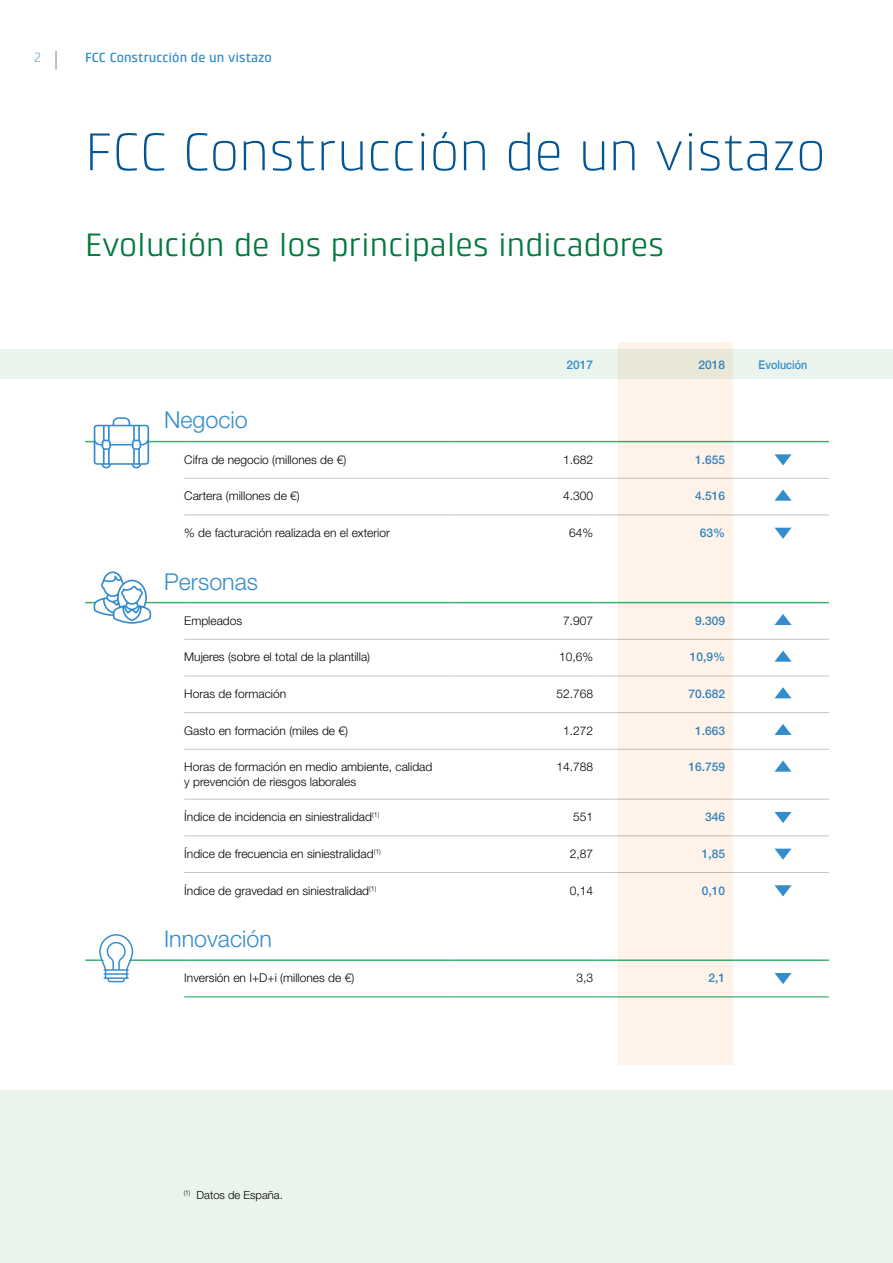
<style>
.page{position:relative;width:893px;height:1263px;background:#fff}
.page>*{position:absolute;margin:0;border:0;box-sizing:border-box;transform-origin:0 0}
.t1{font:300 54px "Klint LT Pro";color:#005597}
.t2{font:33px "Klint LT Pro";color:#007a3e}
.t3{font:300 23.25px "Helvetica Neue LT";color:#338ccc}
.t4{font:500 13.5px "Klint LT Pro";color:#338ccc}
.t5{font:300 13.5px "Klint LT Pro";color:#338ccc}
.t6{font:300 12px/15px "Helvetica Neue LT";color:#000}
.t7{font:500 12px "Helvetica Neue LT";color:#338ccc}
.t8{font:500 12px "Helvetica Neue LT";color:#338ccc;scale:.9 1}
.t9{font:300 11.25px "Helvetica Neue LT";color:#000}
</style>
<div class="page">
<svg style="left:55px;top:51px;width:2px;height:19px"></svg>
<div style="left:0;top:349px;width:893px;height:30px;background:#eaf4ec"></div>
<div style="left:0;top:1091px;width:893px;height:172px;background:#eaf4ec"></div>
<hr style="left:184px;top:478px;width:270px;height:1px;background:#c9c3be">
<hr style="left:454px;top:478px;width:145px;height:1px;background:#c9c3be">
<hr style="left:599px;top:478px;width:132px;height:1px;background:#c9c3be">
<hr style="left:731px;top:478px;width:98px;height:1px;background:#c9c3be">
<hr style="left:184px;top:514px;width:270px;height:1px;background:#c9c3be">
<hr style="left:454px;top:514px;width:145px;height:1px;background:#c9c3be">
<hr style="left:599px;top:514px;width:132px;height:1px;background:#c9c3be">
<hr style="left:731px;top:514px;width:98px;height:1px;background:#c9c3be">
<hr style="left:184px;top:639px;width:270px;height:1px;background:#c9c3be">
<hr style="left:454px;top:639px;width:145px;height:1px;background:#c9c3be">
<hr style="left:599px;top:639px;width:132px;height:1px;background:#c9c3be">
<hr style="left:731px;top:639px;width:98px;height:1px;background:#c9c3be">
<hr style="left:184px;top:675px;width:270px;height:1px;background:#c9c3be">
<hr style="left:454px;top:675px;width:145px;height:1px;background:#c9c3be">
<hr style="left:599px;top:675px;width:132px;height:1px;background:#c9c3be">
<hr style="left:731px;top:675px;width:98px;height:1px;background:#c9c3be">
<hr style="left:184px;top:712px;width:270px;height:1px;background:#c9c3be">
<hr style="left:454px;top:712px;width:145px;height:1px;background:#c9c3be">
<hr style="left:599px;top:712px;width:132px;height:1px;background:#c9c3be">
<hr style="left:731px;top:712px;width:98px;height:1px;background:#c9c3be">
<hr style="left:184px;top:749px;width:270px;height:1px;background:#c9c3be">
<hr style="left:454px;top:749px;width:145px;height:1px;background:#c9c3be">
<hr style="left:599px;top:749px;width:132px;height:1px;background:#c9c3be">
<hr style="left:731px;top:749px;width:98px;height:1px;background:#c9c3be">
<hr style="left:184px;top:799px;width:270px;height:1px;background:#c9c3be">
<hr style="left:454px;top:799px;width:145px;height:1px;background:#c9c3be">
<hr style="left:599px;top:799px;width:132px;height:1px;background:#c9c3be">
<hr style="left:731px;top:799px;width:98px;height:1px;background:#c9c3be">
<hr style="left:184px;top:835px;width:270px;height:1px;background:#c9c3be">
<hr style="left:454px;top:835px;width:145px;height:1px;background:#c9c3be">
<hr style="left:599px;top:835px;width:132px;height:1px;background:#c9c3be">
<hr style="left:731px;top:835px;width:98px;height:1px;background:#c9c3be">
<hr style="left:184px;top:872px;width:270px;height:1px;background:#c9c3be">
<hr style="left:454px;top:872px;width:145px;height:1px;background:#c9c3be">
<hr style="left:599px;top:872px;width:132px;height:1px;background:#c9c3be">
<hr style="left:731px;top:872px;width:98px;height:1px;background:#c9c3be">
<hr style="left:184px;top:996px;width:270px;height:1px;background:#3db074">
<hr style="left:454px;top:996px;width:145px;height:1px;background:#3db074">
<hr style="left:599px;top:996px;width:132px;height:1px;background:#3db074">
<hr style="left:731px;top:996px;width:98px;height:1px;background:#3db074">
<hr style="left:85px;top:441px;width:99px;height:1px;background:#3db074">
<hr style="left:184px;top:441px;width:270px;height:1px;background:#3db074">
<hr style="left:454px;top:441px;width:145px;height:1px;background:#3db074">
<hr style="left:599px;top:441px;width:132px;height:1px;background:#3db074">
<hr style="left:731px;top:441px;width:98px;height:1px;background:#3db074">
<hr style="left:85px;top:602px;width:99px;height:1px;background:#3db074">
<hr style="left:184px;top:602px;width:270px;height:1px;background:#3db074">
<hr style="left:454px;top:602px;width:145px;height:1px;background:#3db074">
<hr style="left:599px;top:602px;width:132px;height:1px;background:#3db074">
<hr style="left:731px;top:602px;width:98px;height:1px;background:#3db074">
<hr style="left:85px;top:959px;width:99px;height:2px;background:#3db074">
<hr style="left:184px;top:959px;width:270px;height:2px;background:#3db074">
<hr style="left:454px;top:959px;width:145px;height:2px;background:#3db074">
<hr style="left:599px;top:959px;width:132px;height:2px;background:#3db074">
<hr style="left:731px;top:959px;width:98px;height:2px;background:#3db074">
<svg style="left:774px;top:454px;width:17px;height:11px"></svg>
<svg style="left:774px;top:489px;width:17px;height:12px"></svg>
<svg style="left:775px;top:528px;width:16px;height:11px"></svg>
<svg style="left:774px;top:614px;width:17px;height:11px"></svg>
<svg style="left:774px;top:650px;width:17px;height:12px"></svg>
<svg style="left:775px;top:687px;width:16px;height:11px"></svg>
<svg style="left:774px;top:724px;width:17px;height:11px"></svg>
<svg style="left:774px;top:760px;width:17px;height:12px"></svg>
<svg style="left:774px;top:812px;width:17px;height:11px"></svg>
<svg style="left:775px;top:849px;width:16px;height:11px"></svg>
<svg style="left:774px;top:885px;width:17px;height:11px"></svg>
<svg style="left:774px;top:973px;width:17px;height:11px"></svg>
<svg style="left:93px;top:571px;width:61px;height:53px"></svg>
<svg style="left:99px;top:934px;width:34px;height:48px"></svg>
<div style="left:618px;top:342px;width:115px;height:723px;background:#fef2e9"></div>
<svg style="left:94px;top:417px;width:55px;height:51px"></svg>
<p class="t5" style="left:34px;top:49px;width:8px">2</p>
<p class="t4" style="left:85px;top:49px;width:188px">FCC Construcción de un vistazo</p>
<h1 class="t1" style="left:85px;top:121px;width:742px">FCC Construcción de un vistazo</h1>
<h2 class="t2" style="left:85px;top:226px;width:580px">Evolución de los principales indicadores</h2>
<h3 class="t3" style="left:164px;top:406px;width:85px">Negocio</h3>
<p class="t7" style="left:567px;top:358px;width:28px">2017</p>
<p class="t7" style="left:698px;top:358px;width:28px">2018</p>
<p class="t8" style="left:759px;top:358px;width:56px">Evolución</p>
<p class="t6" style="left:184px;top:452px;width:164px">Cifra de negocio (millones de €)</p>
<p class="t6" style="left:563px;top:452px;width:32px">1.682</p>
<p class="t7" style="left:695px;top:452px;width:32px">1.655</p>
<p class="t6" style="left:184px;top:488px;width:117px">Cartera (millones de €)</p>
<p class="t6" style="left:563px;top:488px;width:32px">4.300</p>
<p class="t7" style="left:695px;top:489px;width:32px">4.516</p>
<p class="t6" style="left:184px;top:525px;width:207px">% de facturación realizada en el exterior</p>
<p class="t6" style="left:569px;top:525px;width:26px">64%</p>
<p class="t7" style="left:700px;top:526px;width:27px">63%</p>
<h3 class="t3" style="left:164px;top:567px;width:95px">Personas</h3>
<p class="t6" style="left:184px;top:613px;width:60px">Empleados</p>
<p class="t6" style="left:563px;top:613px;width:32px">7.907</p>
<p class="t7" style="left:695px;top:613px;width:32px">9.309</p>
<p class="t6" style="left:184px;top:649px;width:187px">Mujeres (sobre el total de la plantilla)</p>
<p class="t6" style="left:559px;top:649px;width:36px">10,6%</p>
<p class="t7" style="left:690px;top:650px;width:37px">10,9%</p>
<p class="t6" style="left:184px;top:686px;width:104px">Horas de formación</p>
<p class="t6" style="left:557px;top:686px;width:38px">52.768</p>
<p class="t7" style="left:688px;top:687px;width:38px">70.682</p>
<p class="t6" style="left:184px;top:723px;width:165px">Gasto en formación (miles de €)</p>
<p class="t6" style="left:563px;top:723px;width:32px">1.272</p>
<p class="t7" style="left:695px;top:723px;width:32px">1.663</p>
<p class="t6" style="left:184px;top:759px;width:250px">Horas de formación en medio ambiente, calidad y prevención de riesgos laborales</p>
<p class="t6" style="left:557px;top:759px;width:38px">14.788</p>
<p class="t7" style="left:688px;top:760px;width:38px">16.759</p>
<p class="t6" style="left:184px;top:809px;width:197px">Índice de incidencia en siniestralidad<sup>(1)</sup></p>
<p class="t6" style="left:573px;top:809px;width:22px">551</p>
<p class="t7" style="left:705px;top:810px;width:22px">346</p>
<p class="t6" style="left:184px;top:846px;width:198px">Índice de frecuencia en siniestralidad<sup>(1)</sup></p>
<p class="t6" style="left:570px;top:846px;width:25px">2,87</p>
<p class="t7" style="left:702px;top:846px;width:25px">1,85</p>
<p class="t6" style="left:184px;top:883px;width:194px">Índice de gravedad en siniestralidad<sup>(1)</sup></p>
<p class="t6" style="left:570px;top:883px;width:25px">0,14</p>
<p class="t7" style="left:702px;top:883px;width:25px">0,10</p>
<h3 class="t3" style="left:164px;top:925px;width:109px">Innovación</h3>
<p class="t6" style="left:184px;top:970px;width:171px">Inversión en I+D+i (millones de €)</p>
<p class="t6" style="left:577px;top:970px;width:18px">3,3</p>
<p class="t7" style="left:708px;top:971px;width:18px">2,1</p>
<p class="t9" style="left:184px;top:1188px;width:101px"><sup>(1)</sup> Datos de España.</p>
</div>
